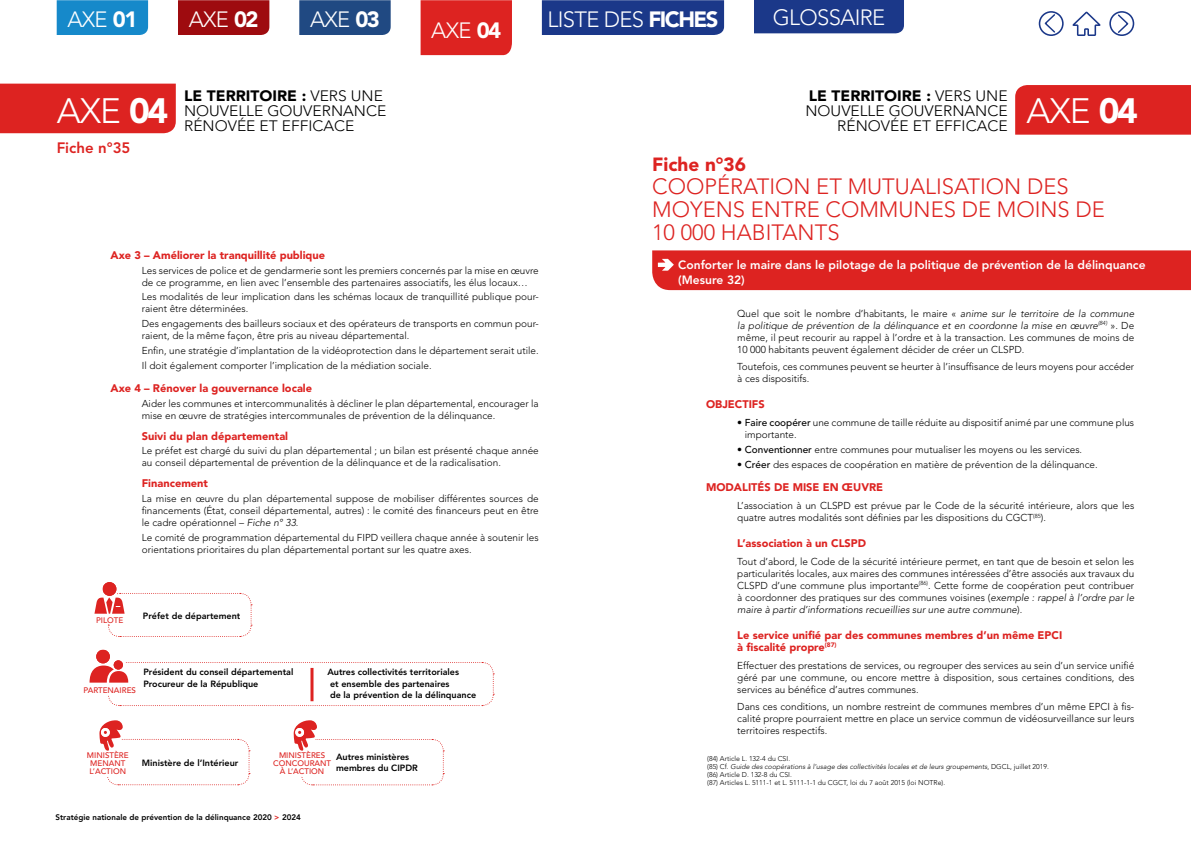
<style>
.page{position:relative;width:1191px;height:842px;background:#fff}
.page>*{position:absolute;margin:0;border:0;box-sizing:border-box;transform-origin:0 0}
.t1{font:300 35px "Avenir";letter-spacing:-.03em;color:#fff}
.t2{font:300 22px/23px "Avenir";color:#dd2321}
.t3{font:300 22px "Avenir";letter-spacing:-.03em;color:#fff}
.t4{font:900 19px "Avenir";color:#dd2321}
.t5{font:300 15px/15px "Avenir";color:#000;text-align:right;scale:1.04 1}
.t6{font:800 15px "Avenir";color:#dd2321}
.t7{font:800 12px/15px "Avenir";color:#fff}
.t8{font:900 11px/12px "Avenir";color:#dd2321}
.t9{font:300 10px/12px "Avenir";color:#000}
.t10{font:800 9px/11px "Avenir";color:#000}
.t11{font:500 8px/8px "Avenir";color:#dd2321;text-align:center}
.t12{font:800 8px "Avenir";color:#000}
.t13{font:italic 300 7px/8px "Avenir";color:#000}
.t14{font:300 7px/8px "Avenir";color:#000}
.t15{font:300 5.8px "Avenir";color:#000}
.s1{font-weight:900}
.s2{font-style:italic}
.s3{color:#dd2321}
.s4{font-weight:500}
.s5{font-size:10px}
.s6{font-style:normal}
</style>
<div class="page">
<div style="left:1015px;top:85px;width:176px;height:50px;background:#dd2321"></div>
<div style="left:0;top:84px;width:176px;height:49px;background:#dd2321"></div>
<div style="left:96px;top:650px;width:14px;height:13px;background:#dd2321;border-radius:7px"></div>
<svg style="left:90px;top:660px;width:404px;height:47px"></svg>
<div style="left:114px;top:660px;width:9px;height:10px;background:#dd2321;border-radius:5px"></div>
<hr style="left:310px;top:668px;width:3px;height:33px;background:#dd2321">
<div style="left:652px;top:250px;width:539px;height:40px;background:#dd2321"></div>
<div style="left:103px;top:582px;width:13px;height:14px;background:#dd2321;border-radius:7px"></div>
<svg style="left:94px;top:592px;width:158px;height:45px"></svg>
<svg style="left:99px;top:720px;width:151px;height:66px"></svg>
<svg style="left:294px;top:720px;width:150px;height:66px"></svg>
<div style="left:1038px;top:11px;width:25px;height:25px;border:2px solid #1b3889;border-radius:50%"></div>
<svg style="left:1043px;top:13px;width:13px;height:21px"></svg>
<svg style="left:1072px;top:12px;width:28px;height:24px"></svg>
<div style="left:1109px;top:11px;width:25px;height:25px;border:2px solid #1b3889;border-radius:50%"></div>
<svg style="left:1116px;top:13px;width:13px;height:21px"></svg>
<div style="left:57px;top:0;width:91px;height:35px;background:#1689ca"></div>
<div style="left:178px;top:0;width:91px;height:35px;background:#9e0b0f"></div>
<div style="left:299px;top:0;width:92px;height:35px;background:#204982"></div>
<div style="left:420px;top:0;width:92px;height:55px;background:#dd2321"></div>
<div style="left:542px;top:0;width:182px;height:35px;background:#1b3889"></div>
<div style="left:754px;top:0;width:150px;height:33px;background:#1b3889"></div>
<h2 class="t3" style="left:67px;top:6px;width:71px">Axe <span class="s1">01</span></h2>
<h2 class="t3" style="left:189px;top:6px;width:71px">Axe <span class="s1">02</span></h2>
<h2 class="t3" style="left:310px;top:6px;width:71px">Axe <span class="s1">03</span></h2>
<h2 class="t3" style="left:431px;top:17px;width:71px">Axe <span class="s1">04</span></h2>
<h2 class="t3" style="left:547px;top:6px;width:173px">LI STE DE S <span class="s1">FICHES</span></h2>
<h2 class="t3" style="left:772px;top:5px;width:114px">glossaire</h2>
<h1 class="t1" style="left:57px;top:91px;width:113px">Axe <span class="s1">04</span></h1>
<h3 class="t6" style="left:57px;top:139px;width:75px">Fiche n°35</h3>
<h3 class="t5" style="left:184px;top:88px;width:196px;text-align:left"><span class="s1">Le territoire :</span> vers une nouvelle gouvernance</h3>
<h3 class="t5" style="left:184px;top:118px;width:165px">rénovée et effiCace</h3>
<p class="t8" style="left:111px;top:249px;width:216px">Axe 3 – Améliorer la tranquillité publique</p>
<p class="t9" style="left:142px;top:264px;width:398px">Les services de police et de gendarmerie sont les premiers concernés par la mise en œuvre de ce programme, en lien avec l’ensemble des partenaires associatifs, les élus locaux…</p>
<p class="t9" style="left:142px;top:291px;width:398px">Les modalités de leur implication dans les schémas locaux de tranquillité publique pour&shy;raient être déterminées.</p>
<p class="t9" style="left:142px;top:318px;width:398px">Des engagements des bailleurs sociaux et des opérateurs de transports en commun pour&shy;raient, de la même façon, être pris au niveau départemental.</p>
<p class="t9" style="left:142px;top:343px;width:398px;line-height:14.8px">Enfin, une stratégie d’implantation de la vidéoprotection dans le département serait utile.<br>I l doit également comporter l’implication de la médiation sociale.</p>
<p class="t8" style="left:111px;top:382px;width:203px">Axe 4 – Rénover la gouvernance locale</p>
<p class="t9" style="left:142px;top:398px;width:398px">Aider les communes et intercommunalités à décliner le plan départemental, encourager la mise en œuvre de stratégies intercommunales de prévention de la délinquance.</p>
<p class="t8" style="left:142px;top:430px;width:148px">Suivi du plan départemental</p>
<p class="t9" style="left:142px;top:445px;width:398px">Le préfet est chargé du suivi du plan départemental ; un bilan est présenté chaque année au conseil départemental de prévention de la délinquance et de la radicalisation.</p>
<p class="t8" style="left:142px;top:477px;width:68px">Financement</p>
<p class="t9" style="left:142px;top:492px;width:398px;text-align:justify">La mise en œuvre du plan départemental suppose de mobiliser différentes sources de financements (État, conseil départemental, autres) : le comité des financeurs peut en être le cadre opérationnel – <span class="s2">Fiche n° 33</span>.</p>
<p class="t9" style="left:142px;top:531px;width:227px">Le comité de programmation départemental du FIPD</p>
<p class="t9" style="left:142px;top:531px;width:398px;text-indent:239px">veillera chaque année à soutenir les orientations prioritaires du plan départemental portant sur les quatre axes.</p>
<p class="t11" style="left:96px;top:617px;width:29px">PILOTE</p>
<p class="t10" style="left:143px;top:610px;width:99px">Préfet de département</p>
<p class="t11" style="left:84px;top:687px;width:54px">PARTENAIRES</p>
<p class="t10" style="left:143px;top:666px;width:173px">Président du conseil départemental A</p>
<p class="t10" style="left:334px;top:666px;width:127px">utres collectivités territoriales</p>
<p class="t10" style="left:143px;top:679px;width:117px">Procureur de la République</p>
<p class="t10" style="left:330px;top:679px;width:148px">et ensemble des partenaires<br>de la prévention de la délinquance</p>
<p class="t11" style="left:87px;top:751px;width:43px">MINISTèRE<br>MENANT<br>L’ACTION</p>
<p class="t10" style="left:142px;top:757px;width:98px">Ministère de l’Intérieur</p>
<p class="t11" style="left:273px;top:751px;width:60px">MINISTèRES<br>CONCOURANT à L’ACTION</p>
<p class="t10" style="left:336px;top:752px;width:75px">Autres ministères membres du CIPDR</p>
<p class="t12" style="left:56px;top:812px;width:247px">Stratégie nationale de prévention de la délinquance 2020 <span class="s3">&gt;</span> 2024</p>
<h3 class="t5" style="left:805px;top:88px;width:196px"><span class="s1">Le territoire :</span> vers une nouvelle gouvernance rénovée et effiCace</h3>
<h1 class="t1" style="left:1026px;top:91px;width:113px">Axe <span class="s1">04</span></h1>
<h3 class="t4" style="left:652px;top:153px;width:95px">Fiche n°36</h3>
<h2 class="t2" style="left:652px;top:175px;width:454px">Coopération et mutualisation des moyens entre communes de moins de<br>10 000 habitants</h2>
<p class="t7" style="left:678px;top:257px;width:469px">Conforter le maire dans le pilotage de la politique de prévention de la délinquance (Mesure 32)</p>
<p class="t9" style="left:737px;top:307px;width:398px;text-align:justify">Quel que soit le nombre d’habitants, le maire « <span class="s2">anime sur le territoire de la commune la politique de prévention de la délinquance et en coordonne la mise en œuvre</span><sup>(84)</sup> ». De même, il peut recourir au rappel à l’ordre et à la transaction. Les communes de moins de 10 000 habitants peuvent également décider de créer un CLSPD.</p>
<p class="t9" style="left:737px;top:361px;width:398px">Toutefois, ces communes peuvent se heurter à l’insuffisance de leurs moyens pour accéder à ces dispositifs.</p>
<p class="t8" style="left:706px;top:398px;width:8px">OBJE</p>
<p class="t8" style="left:735px;top:398px;width:31px">CTI FS</p>
<p class="t9" style="left:745px;top:417px;width:391px;text-indent:-8px">• <span class="s4">Faire coopérer</span> une commune de taille réduite au dispositif animé par une commune plus importante.</p>
<p class="t9" style="left:737px;top:443px;width:346px">• <span class="s4">Conventionner</span> entre communes pour mutualiser les moyens ou les services.</p>
<p class="t9" style="left:737px;top:458px;width:362px">• <span class="s4">Créer</span> des espaces de coopération en matière de prévention de la délinquance.</p>
<p class="t8" style="left:706px;top:481px;width:9px">MODALITÉ</p>
<p class="t8" style="left:764px;top:481px;width:97px">S DE MISEEN ŒUVRE</p>
<p class="t9" style="left:737px;top:499px;width:398px">L’association à un CLSPD est prévue par le Code de la sécurité intérieure, alors que les quatre autres modalités sont définies par les dispositions du CGCT</p>
<p class="t15" style="left:1033px;top:512px;width:14px">(85<span class="s5">).</span></p>
<p class="t8" style="left:737px;top:537px;width:129px">L’association à un CLSPD</p>
<p class="t9" style="left:737px;top:555px;width:398px;text-align:justify">Tout d’abord, le Code de la sécurité intérieure permet, en tant que de besoin et selon les particularités locales, aux maires des communes intéressées d’être associés aux travaux du CLSPD d’une commune plus importante<sup>(86)</sup>. Cette forme de coopération peut contribuer à coordonner des pratiques sur des communes voisines (<span class="s2">exemple : rappel à l’ordre par le maire à partir d’informations recueillies sur une autre commune</span>).</p>
<p class="t8" style="left:737px;top:629px;width:325px">Le service unifié par des communes membres d’un même EPCI à fiscalité propre<sup>(87)</sup></p>
<p class="t9" style="left:737px;top:659px;width:398px;text-align:justify">Effectuer des prestations de services, ou regrouper des services au sein d’un service unifié géré par une commune, ou encore mettre à disposition, sous certaines conditions, des services au bénéfice d’autres communes.</p>
<p class="t9" style="left:737px;top:701px;width:358px">Dans ces conditions, un nombre restreint de communes membres d’un même EPCI</p>
<p class="t9" style="left:737px;top:701px;width:398px;text-align:justify;text-indent:376px">à fis&shy;calité propre pourraient mettre en place un service commun de vidéosurveillance sur leurs territoires respectifs.</p>
<p class="t13" style="left:707px;top:754px;width:290px"><span class="s6">(84) Article L. 132-4 du CSI .<br>(85) Cf.</span> Guide des coopérations à l’usage des collectivités locales et de leurs groupements<span class="s6">, DGCL</span></p>
<p class="t14" style="left:1010px;top:762px;width:40px">, juillet 2019.</p>
<p class="t14" style="left:707px;top:770px;width:127px">(86) Article D. 132-8 du CSI .<br>(87) Articles L. 5111-1 et L. 5111-1-1 du CGCT</p>
<p class="t14" style="left:846px;top:778px;width:78px">, loi du 7 août 2015 (loi NOTR</p>
<p class="t14" style="left:937px;top:778px;width:9px">e).</p>
</div>
